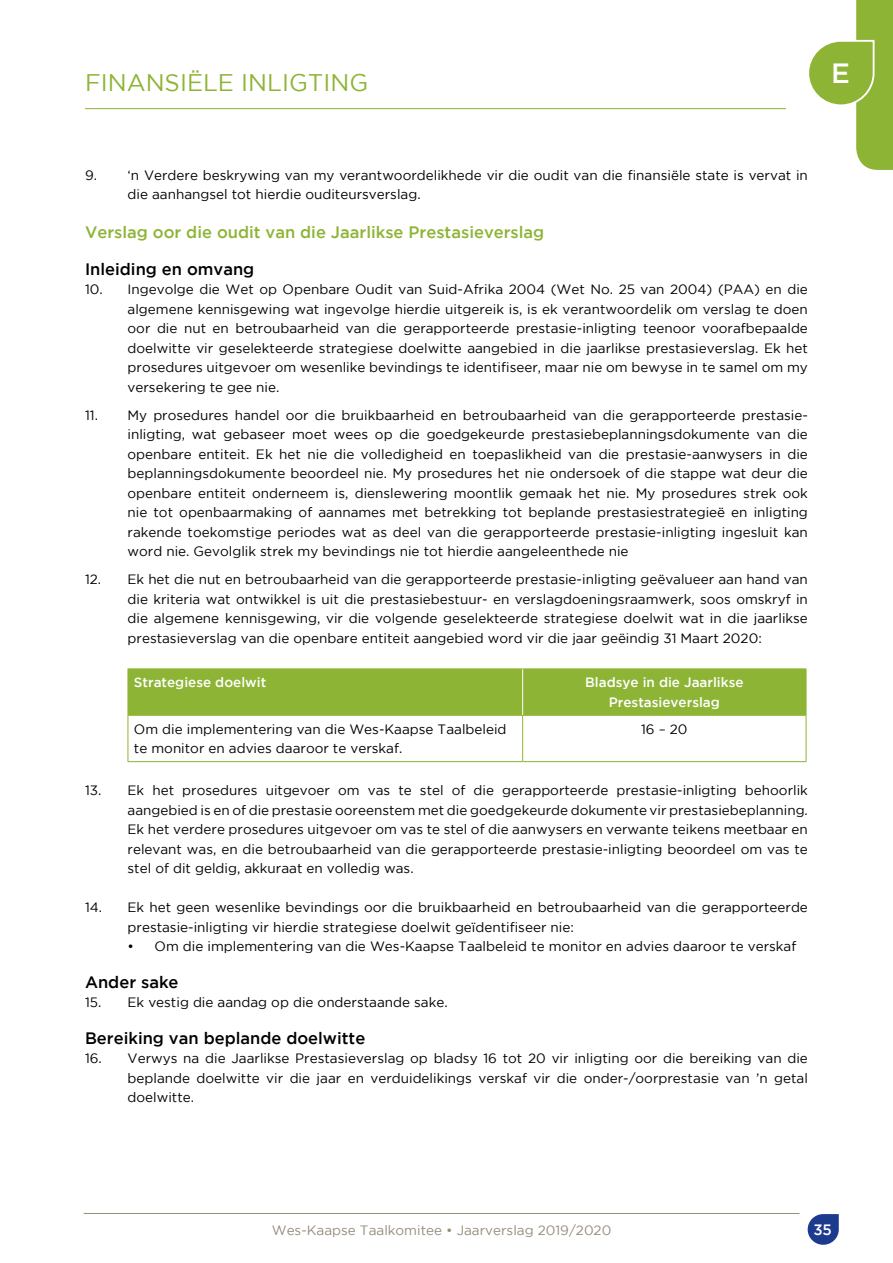
<style>
.page{position:relative;width:893px;height:1263px;background:#fff}
.page>*{position:absolute;margin:0;border:0;box-sizing:border-box;transform-origin:0 0}
.t1{font:500 27.75px "Gotham";color:#fff}
.t2{font:24px "Gotham";color:#8db435}
.t3{font:500 16.5px "Gotham";color:#000}
.t4{font:500 16.5px "Gotham";color:#8db435}
.t5{font:500 15px "Gotham";color:#fff}
.t6{font:13.5px/19.5px "Gotham";color:#000;text-align:justify}
.t7{font:500 13.5px/19.5px "Gotham";color:#fff;text-align:center}
.t8{font:13.5px "Gotham";color:#978d7c}
</style>
<div class="page">
<svg style="left:808px;top:1214px;width:31px;height:31px"></svg>
<hr style="left:84px;top:1213px;width:715px;height:1px;background:#978d7c">
<hr style="left:85px;top:108px;width:701px;height:1px;background:#8db435">
<svg style="left:809px;top:0;width:84px;height:170px"></svg>
<div style="left:129px;top:669px;width:677px;height:46px;background:#8db435"></div>
<hr style="left:128px;top:668px;width:395px;height:1px;background:#8db435">
<hr style="left:128px;top:669px;width:1px;height:46px;background:#8db435">
<hr style="left:523px;top:668px;width:283px;height:1px;background:#8db435">
<hr style="left:806px;top:669px;width:1px;height:46px;background:#8db435">
<hr style="left:128px;top:715px;width:395px;height:1px;background:#8db435">
<hr style="left:128px;top:716px;width:1px;height:45px;background:#8db435">
<hr style="left:523px;top:715px;width:283px;height:1px;background:#8db435">
<hr style="left:522px;top:716px;width:1px;height:45px;background:#8db435">
<hr style="left:806px;top:716px;width:1px;height:45px;background:#8db435">
<hr style="left:128px;top:761px;width:395px;height:1px;background:#8db435">
<hr style="left:523px;top:761px;width:283px;height:1px;background:#8db435">
<hr style="left:522px;top:669px;width:1px;height:46px;background:#fff">
<h2 class="t2" style="left:85px;top:69px;width:285px">FINANSIËLE INLIGTING</h2>
<h1 class="t1" style="left:831px;top:58px;width:20px">E</h1>
<p class="t6" style="left:128px;top:165px;width:682px;text-indent:-43px">9. ‘n Verdere beskrywing van my verantwoordelikhede vir die oudit van die finansiële state is vervat in die aanhangsel tot hierdie ouditeursverslag.</p>
<p class="t4" style="left:85px;top:223px;width:461px">Verslag oor die oudit van die Jaarlikse Prestasieverslag</p>
<p class="t3" style="left:85px;top:260px;width:171px">Inleiding en omvang</p>
<p class="t6" style="left:128px;top:280px;width:682px;text-indent:-43px">10. Ingevolge die Wet op Openbare Oudit van Suid-Afrika 2004 (Wet No. 25 van 2004) (PAA) en die algemene kennisgewing wat ingevolge hierdie uitgereik is, is ek verantwoordelik om verslag te doen oor die nut en betroubaarheid van die gerapporteerde prestasie-inligting teenoor voorafbepaalde doelwitte vir geselekteerde strategiese doelwitte aangebied in die jaarlikse prestasieverslag. Ek het prosedures uitgevoer om wesenlike bevindings te identifiseer, maar nie om bewyse in te samel om my versekering te gee nie.</p>
<p class="t6" style="left:128px;top:405px;width:682px;text-indent:-43px">11. My prosedures handel oor die bruikbaarheid en betroubaarheid van die gerapporteerde prestasie&shy;inligting, wat gebaseer moet wees op die goedgekeurde prestasiebeplanningsdokumente van die openbare entiteit. Ek het nie die volledigheid en toepaslikheid van die prestasie-aanwysers in die beplanningsdokumente beoordeel nie. My prosedures het nie ondersoek of die stappe wat deur die openbare entiteit onderneem is, dienslewering moontlik gemaak het nie. My prosedures strek ook nie tot openbaarmaking of aannames met betrekking tot beplande prestasiestrategieë en inligting rakende toekomstige periodes wat as deel van die gerapporteerde prestasie-inligting ingesluit kan word nie. Gevolglik strek my bevindings nie tot hierdie aangeleenthede nie</p>
<p class="t6" style="left:128px;top:570px;width:682px;text-indent:-43px">12. Ek het die nut en betroubaarheid van die gerapporteerde prestasie-inligting geëvalueer aan hand van die kriteria wat ontwikkel is uit die prestasiebestuur- en verslagdoeningsraamwerk, soos omskryf in die algemene kennisgewing, vir die volgende geselekteerde strategiese doelwit wat in die jaarlikse prestasieverslag van die openbare entiteit aangebied word vir die jaar geëindig 31 Maart 2020:</p>
<p class="t7" style="left:134px;top:672px;width:134px">Strategiese doelwit</p>
<p class="t7" style="left:585px;top:672px;width:160px">Bladsye in die Jaarlikse<br>Prestasieverslag</p>
<p class="t6" style="left:134px;top:719px;width:374px">Om die implementering van die Wes-Kaapse Taalbeleid te monitor en advies daaroor te verskaf.</p>
<p class="t6" style="left:641px;top:719px;width:48px">16 – 20</p>
<p class="t6" style="left:128px;top:780px;width:682px;text-indent:-43px">13. Ek het prosedures uitgevoer om vas te stel of die gerapporteerde prestasie-inligting behoorlik aangebied is en of die prestasie ooreenstem met die goedgekeurde dokumente vir prestasiebeplanning.<br>Ek het verdere prosedures uitgevoer om vas te stel of die aanwysers en verwante teikens meetbaar en relevant was, en die betroubaarheid van die gerapporteerde prestasie-inligting beoordeel om vas te stel of dit geldig, akkuraat en volledig was.</p>
<p class="t6" style="left:128px;top:897px;width:682px;text-indent:-43px">14. Ek het geen wesenlike bevindings oor die bruikbaarheid en betroubaarheid van die gerapporteerde prestasie-inligting vir hierdie strategiese doelwit geïdentifiseer nie:</p>
<p class="t6" style="left:128px;top:936px;width:670px">• Om die implementering van die Wes-Kaapse Taalbeleid te monitor en advies daaroor te verskaf</p>
<p class="t3" style="left:85px;top:972px;width:95px">Ander sake</p>
<p class="t6" style="left:85px;top:992px;width:364px">15. Ek vestig die aandag op die onderstaande sake.</p>
<p class="t3" style="left:85px;top:1028px;width:282px">Bereiking van beplande doelwitte</p>
<p class="t6" style="left:128px;top:1048px;width:682px;text-indent:-43px">16. Verwys na die Jaarlikse Prestasieverslag op bladsy 16 tot 20 vir inligting oor die bereiking van die beplande doelwitte vir die jaar en verduidelikings verskaf vir die onder-/oorprestasie van ’n getal doelwitte.</p>
<p class="t8" style="left:272px;top:1223px;width:341px">Wes-Kaapse Taalkomitee • Jaarverslag 2019/2020</p>
<p class="t5" style="left:813px;top:1221px;width:20px">35</p>
</div>
